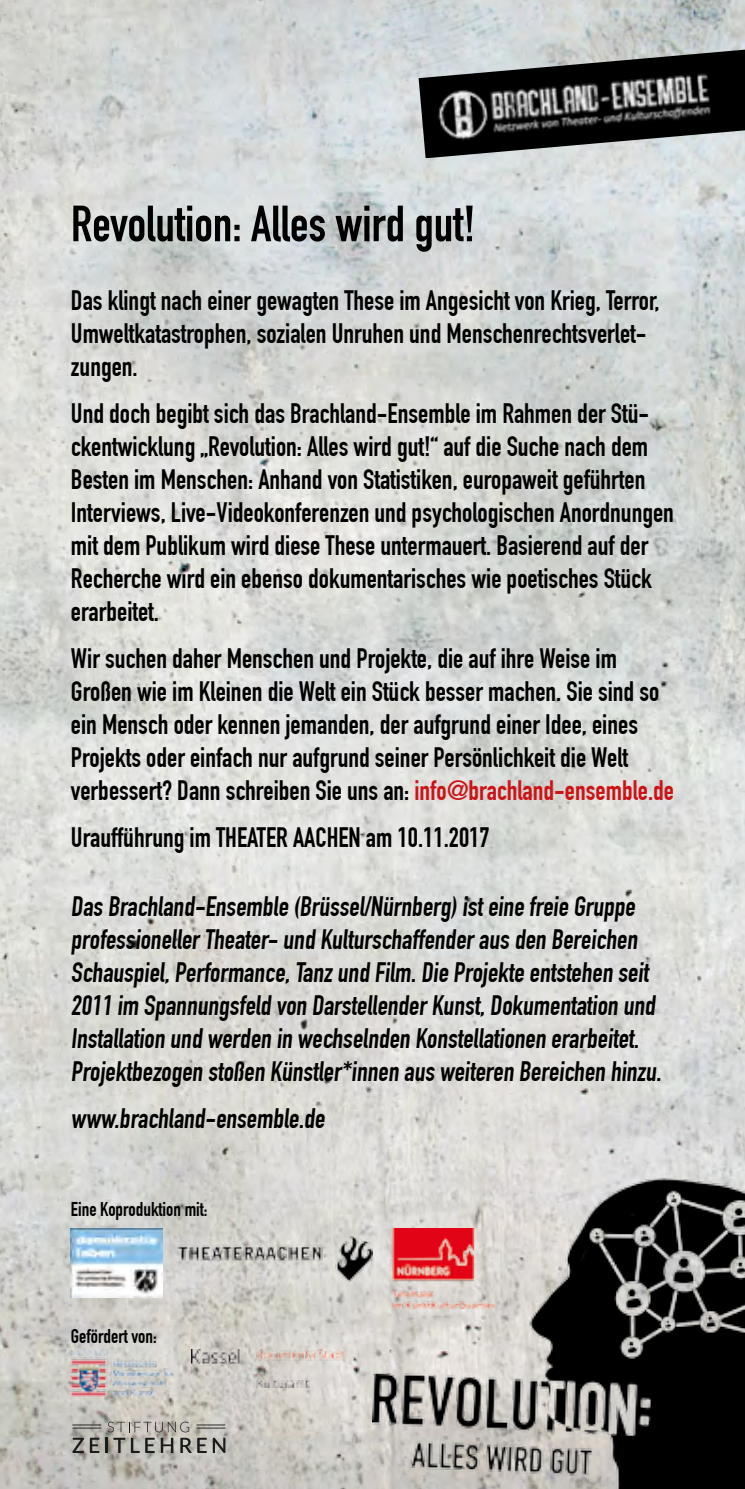
<style>
.page{position:relative;width:745px;height:1489px;background:#fff}
.page>*{position:absolute;margin:0;border:0;box-sizing:border-box;transform-origin:0 0}
.t1{font:700 50px "DIN Condensed";color:#000}
.t2{font:700 27.5px/33px "DIN Condensed";color:#000}
.t3{font:700 19.5px "DIN Condensed";color:#000}
.s1{color:#cd1316}
</style>
<div class="page">
<img style="left:0;top:0;width:744px;height:1488px">
<img style="left:373px;top:1178px;width:371px;height:310px">
<img style="left:191px;top:1349px;width:153px;height:38px">
<img style="left:71px;top:1348px;width:105px;height:48px">
<svg style="left:72px;top:1437px;width:12px;height:15px"></svg>
<svg style="left:90px;top:1437px;width:9px;height:15px"></svg>
<hr style="left:105px;top:1437px;width:3px;height:15px;background:#1b1b1b">
<svg style="left:107px;top:1421px;width:118px;height:31px;background:#a2a099"></svg>
<svg style="left:72px;top:1424px;width:29px;height:4px"></svg>
<img style="left:71px;top:1228px;width:91px;height:69px">
<img style="left:178px;top:1236px;width:195px;height:45px">
<img style="left:392px;top:1228px;width:102px;height:80px">
<img style="left:418px;top:50px;width:326px;height:108px">
<h1 class="t1" style="left:71px;top:194px;width:405px">Revolution: Alles wird gut!</h1>
<p class="t2" style="left:71px;top:284px;width:590px">Das klingt nach einer gewagten These im Angesicht von Krieg, Terror,<br>Umweltkatastrophen, sozialen Unruhen und Menschenrechtsverlet&shy;zungen.</p>
<p class="t2" style="left:71px;top:397px;width:604px">Und doch begibt sich das Brachland-Ensemble im Rahmen der Stü&shy;ckentwicklung „Revolution: Alles wird gut!“ auf die Suche nach dem Besten im Menschen: Anhand von Statistiken, europaweit geführten Interviews, Live-Videokonferenzen und psychologischen Anordnungen mit dem Publikum wird diese These untermauert. Basierend auf der Recherche wird ein ebenso dokumentarisches wie poetisches Stück erarbeitet.</p>
<p class="t2" style="left:71px;top:642px;width:604px">Wir suchen daher Menschen und Projekte, die auf ihre Weise im Großen wie im Kleinen die Welt ein Stück besser machen. Sie sind so ein Mensch oder kennen jemanden, der aufgrund einer Idee, eines Projekts oder einfach nur aufgrund seiner Persönlichkeit die Welt verbessert? Dann schreiben Sie uns an: <span class="s1">info@brachland-ensemble.de</span></p>
<p class="t2" style="left:71px;top:821px;width:177px">Uraufführung im Theater</p>
<p class="t2" style="left:293px;top:821px;width:198px">Aachen am 10.11.2017</p>
<p class="t2" style="left:71px;top:890px;width:595px">Das Brachland-Ensemble (Brüssel/Nürnberg) ist eine freie Gruppe professioneller Theater- und Kulturschaffender aus den Bereichen Schauspiel, Performance, Tanz und Film. Die Projekte entstehen seit 2011 im Spannungsfeld von Darstellender Kunst, Dokumentation und Installation und werden in wechselnden Konstellationen erarbeitet.<br>Projektbezogen stoßen Künstler*innen aus weiteren Bereichen hinzu.</p>
<p class="t2" style="left:71px;top:1102px;width:259px">www.brachland-ensemble.de</p>
<p class="t3" style="left:71px;top:1197px;width:138px">Eine Koproduktion mit:</p>
<p class="t3" style="left:71px;top:1324px;width:87px">Gefördert von:</p>
</div>
